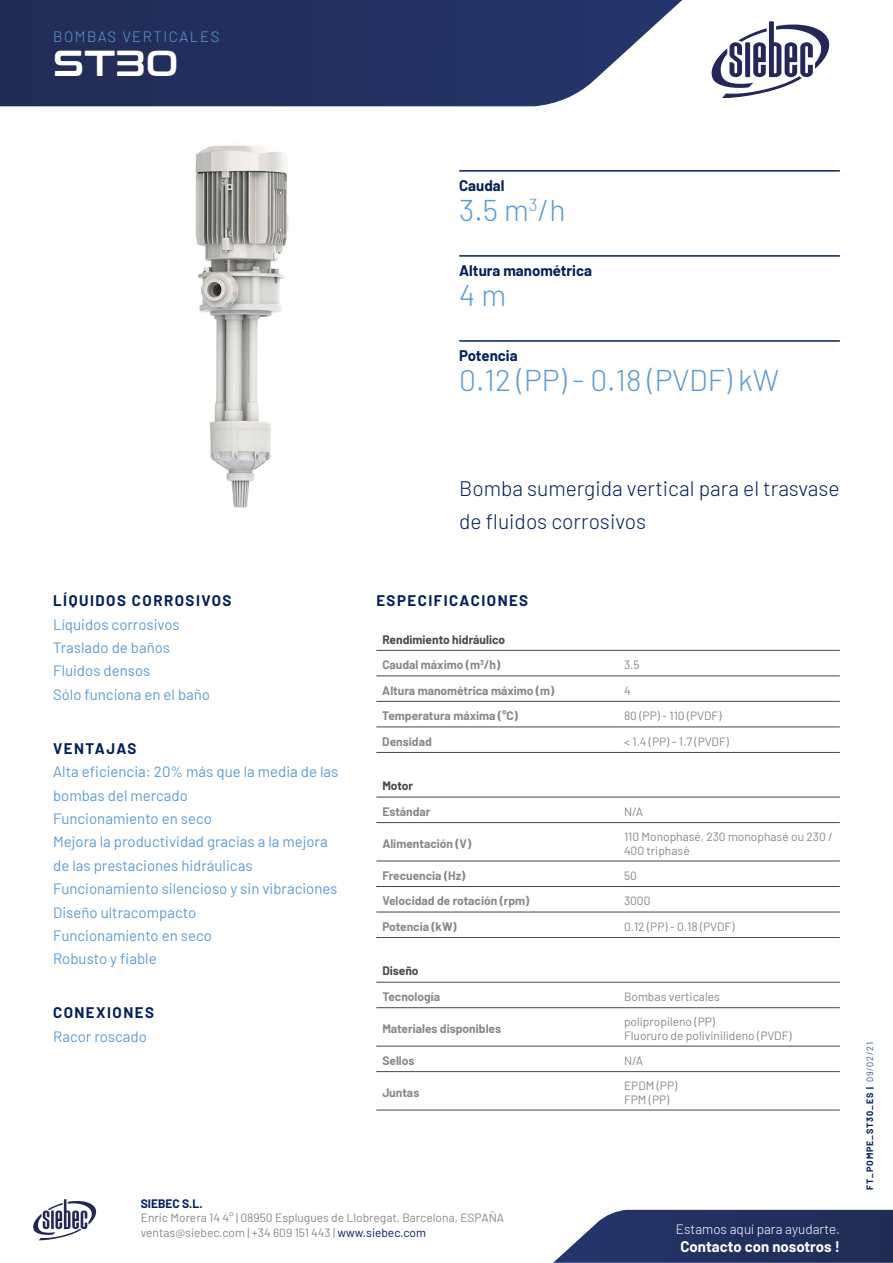
<style>
.page{position:relative;width:893px;height:1263px;background:#fff}
.page>*{position:absolute;margin:0;border:0;box-sizing:border-box;transform-origin:0 0}
.t1{font:36px "Conthrax Sb";color:#fff}
.t2{font:300 30px "Barlow";color:#5b9bd5}
.t3{font:300 21px/32.7px "Barlow";color:#001f5c}
.t4{font:15px/23.4px "Barlow";color:#5b9bd5}
.t5{font:700 15px "Barlow";letter-spacing:.095em;color:#001f5c}
.t6{font:700 15px "Barlow";color:#fff}
.t7{font:700 15px "Barlow";color:#001f5c}
.t8{font:300 15px "Barlow";letter-spacing:.1em;color:#5b9bd5}
.t9{font:700 15px "Barlow";letter-spacing:-.005em;color:#001f5c}
.t10{font:300 13.5px "Barlow";color:#fff}
.t11{font:12px/14.4px "Barlow";color:#878787}
.t12{font:700 12px "Barlow";color:#878787}
.t13{font:700 12px/25.5px "Barlow";color:#464646}
.t14{font:700 12px "Barlow";color:#001f5c}
.t15{font:700 9px "Barlow";letter-spacing:.1em;color:#001f5c}
.s1{color:#878787}
.s2{color:#001f5c}
.s3{font-weight:300}
</style>
<div class="page">
<svg style="left:0;top:0;width:682px;height:106px;background:#35426d"></svg>
<svg style="left:553px;top:1210px;width:340px;height:53px;background:#37446e"></svg>
<svg style="left:712px;top:21px;width:117px;height:76px"></svg>
<svg style="left:33px;top:1199px;width:63px;height:41px"></svg>
<img style="left:195px;top:145px;width:94px;height:363px">
<hr style="left:459px;top:170px;width:381px;height:2px;background:#001f5c">
<hr style="left:459px;top:255px;width:381px;height:2px;background:#001f5c">
<hr style="left:459px;top:340px;width:381px;height:2px;background:#001f5c">
<hr style="left:376px;top:650px;width:242px;height:1px;background:#464646">
<hr style="left:618px;top:650px;width:222px;height:1px;background:#464646">
<hr style="left:376px;top:675px;width:242px;height:1px;background:#464646">
<hr style="left:618px;top:675px;width:222px;height:1px;background:#464646">
<hr style="left:376px;top:701px;width:242px;height:1px;background:#464646">
<hr style="left:618px;top:701px;width:222px;height:1px;background:#464646">
<hr style="left:376px;top:726px;width:242px;height:1px;background:#464646">
<hr style="left:618px;top:726px;width:222px;height:1px;background:#464646">
<hr style="left:376px;top:752px;width:242px;height:1px;background:#464646">
<hr style="left:618px;top:752px;width:222px;height:1px;background:#464646">
<hr style="left:376px;top:797px;width:242px;height:1px;background:#464646">
<hr style="left:618px;top:797px;width:222px;height:1px;background:#464646">
<hr style="left:376px;top:822px;width:242px;height:1px;background:#464646">
<hr style="left:618px;top:822px;width:222px;height:1px;background:#464646">
<hr style="left:376px;top:861px;width:242px;height:1px;background:#464646">
<hr style="left:618px;top:861px;width:222px;height:1px;background:#464646">
<hr style="left:376px;top:886px;width:242px;height:1px;background:#464646">
<hr style="left:618px;top:886px;width:222px;height:1px;background:#464646">
<hr style="left:376px;top:912px;width:242px;height:1px;background:#464646">
<hr style="left:618px;top:912px;width:222px;height:1px;background:#464646">
<hr style="left:376px;top:937px;width:242px;height:1px;background:#464646">
<hr style="left:618px;top:937px;width:222px;height:1px;background:#464646">
<hr style="left:376px;top:982px;width:242px;height:1px;background:#464646">
<hr style="left:618px;top:982px;width:222px;height:1px;background:#464646">
<hr style="left:376px;top:1007px;width:242px;height:1px;background:#464646">
<hr style="left:618px;top:1007px;width:222px;height:1px;background:#464646">
<hr style="left:376px;top:1046px;width:242px;height:1px;background:#464646">
<hr style="left:618px;top:1046px;width:222px;height:1px;background:#464646">
<hr style="left:376px;top:1071px;width:242px;height:1px;background:#464646">
<hr style="left:618px;top:1071px;width:222px;height:1px;background:#464646">
<hr style="left:376px;top:1110px;width:242px;height:1px;background:#464646">
<hr style="left:618px;top:1110px;width:222px;height:1px;background:#464646">
<p class="t8" style="left:53px;top:25px;width:168px">BOMBAS VERTICALES</p>
<h1 class="t1" style="left:53px;top:36px;width:127px">ST30</h1>
<p class="t5" style="left:459px;top:175px;width:47px">Caudal</p>
<h2 class="t2" style="left:459px;top:189px;width:108px">3.5 m<sup>3</sup>/h</h2>
<p class="t7" style="left:459px;top:260px;width:134px">Altura manométrica</p>
<h2 class="t2" style="left:459px;top:274px;width:48px">4 m</h2>
<p class="t9" style="left:459px;top:345px;width:60px">Potencia</p>
<h2 class="t2" style="left:459px;top:359px;width:321px">0.12 (PP) - 0.18 (PVDF) kW</h2>
<p class="t5" style="left:53px;top:590px;width:180px">LÍQUIDOS CORROSIVOS</p>
<p class="t4" style="left:53px;top:611px;width:158px">Líquidos corrosivos<br>Traslado de baños<br>Fluidos densos<br>Sólo funciona en el baño</p>
<p class="t5" style="left:53px;top:737px;width:85px">VENTAJAS</p>
<p class="t4" style="left:53px;top:759px;width:287px">Alta eficiencia: 20% más que la media de las bombas del mercado<br>Funcionamiento en seco<br>Mejora la productividad gracias a la mejora de las prestaciones hidráulicas<br>Funcionamiento silencioso y sin vibraciones<br>Diseño ultracompacto<br>Funcionamiento en seco<br>Robusto y fiable</p>
<p class="t5" style="left:53px;top:1002px;width:102px">CONEXIONES</p>
<p class="t4" style="left:53px;top:1023px;width:95px">Racor roscado</p>
<h3 class="t3" style="left:459px;top:470px;width:382px">Bomba sumergida vertical para el trasvase de fluidos corrosivos</h3>
<p class="t5" style="left:376px;top:590px;width:153px">ESPECIFICACIONES</p>
<p class="t13" style="left:382px;top:626px;width:124px">Rendimiento hidráulico<br><span class="s1">Caudal máximo (m</span><sup>3</sup><span class="s1">/h)</span></p>
<p class="t11" style="left:624px;top:657px;width:17px">3.5</p>
<p class="t12" style="left:382px;top:681px;width:173px">Altura manométrica máximo (m)</p>
<p class="t11" style="left:624px;top:682px;width:8px">4</p>
<p class="t12" style="left:382px;top:707px;width:137px">Temperatura máxima (°C)</p>
<p class="t11" style="left:624px;top:708px;width:99px">80 (PP) - 110 (PVDF)</p>
<p class="t12" style="left:382px;top:732px;width:51px">Densidad</p>
<p class="t11" style="left:624px;top:733px;width:106px">&lt; 1.4 (PP) - 1.7 (PVDF)</p>
<p class="t13" style="left:382px;top:772px;width:32px">Motor</p>
<p class="t12" style="left:382px;top:803px;width:50px">Estándar</p>
<p class="t11" style="left:624px;top:803px;width:21px">N/A</p>
<p class="t12" style="left:382px;top:834px;width:90px">Alimentación (V)</p>
<p class="t11" style="left:624px;top:828px;width:211px">110 Monophasé, 230 monophasé ou 230 /<br>400 triphasé</p>
<p class="t12" style="left:382px;top:866px;width:85px">Frecuencia (Hz)</p>
<p class="t11" style="left:624px;top:867px;width:14px">50</p>
<p class="t12" style="left:382px;top:892px;width:149px">Velocidad de rotación (rpm)</p>
<p class="t11" style="left:624px;top:893px;width:28px">3000</p>
<p class="t12" style="left:382px;top:917px;width:76px">Potencia (kW)</p>
<p class="t11" style="left:624px;top:918px;width:112px">0.12 (PP) - 0.18 (PVDF)</p>
<p class="t13" style="left:382px;top:957px;width:38px">Diseño</p>
<p class="t12" style="left:382px;top:988px;width:59px">Tecnología</p>
<p class="t11" style="left:624px;top:988px;width:97px">Bombas verticales</p>
<p class="t12" style="left:382px;top:1020px;width:120px">Materiales disponibles</p>
<p class="t11" style="left:624px;top:1013px;width:169px">polipropileno (PP)<br>Fluoruro de polivinilideno (PVDF)</p>
<p class="t12" style="left:382px;top:1052px;width:34px">Sellos</p>
<p class="t11" style="left:624px;top:1052px;width:21px">N/A</p>
<p class="t12" style="left:382px;top:1083px;width:39px">Juntas</p>
<p class="t11" style="left:624px;top:1077px;width:55px">EPDM (PP)<br>FPM (PP)</p>
<p class="t14" style="left:141px;top:1195px;width:63px">SIEBEC S.L.</p>
<p class="t11" style="left:141px;top:1210px;width:365px">Enric Morera 14 4° | 08950 Esplugues de Llobregat, Barcelona, ESPAÑA ventas@siebec.com | +34 609 151 443 | <span class="s2">www.siebec.com</span></p>
<p class="t10" style="left:676px;top:1219px;width:165px">Estamos aquí para ayudarte.</p>
<p class="t6" style="left:680px;top:1236px;width:161px">Contacto con nosotros !</p>
<p class="t15" style="left:863px;top:1190px;width:149px;rotate:-90deg">FT_POMPE_ST30_ES | <span class="s3">09/02/21</span></p>
</div>
